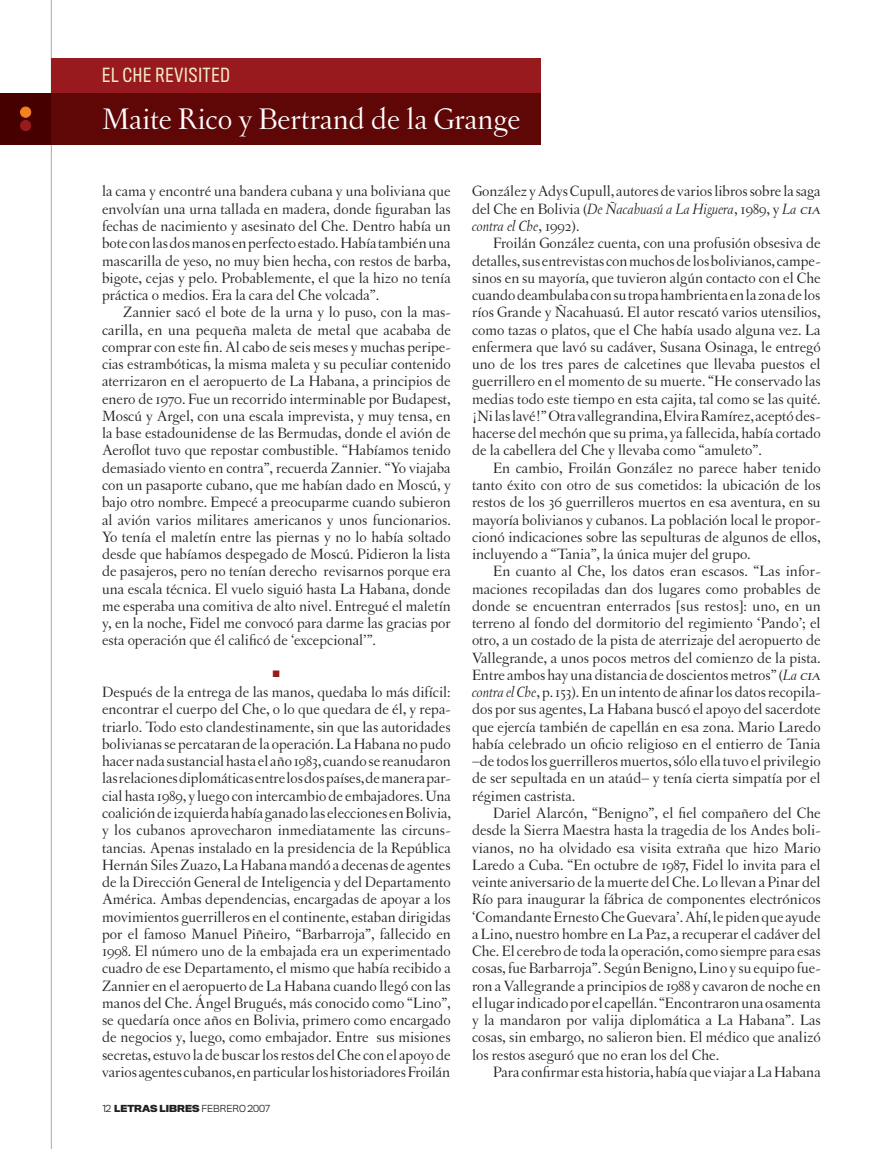
<style>
.page{position:relative;width:893px;height:1149px;background:#fff}
.page>*{position:absolute;margin:0;border:0;box-sizing:border-box;transform-origin:0 0}
.t1{font:31.5px "Letras Oldstyle";color:#fff}
.t2{font:18px "Titling Gothic FB Cond";letter-spacing:.05em;color:#f3e9c9}
.t3{font:15.75px/17.2px "Letras Oldstyle";color:#231f20;text-align:justify}
.t4{font:300 9px "Titling Gothic FB Normal";color:#231f20}
.t5{font:9px "Monotype Sorts";color:#981a1e}
.s1{font-weight:700}
.s2{font-style:italic}
.s3{font-family:"Letras Oldstyle Expert";font-style:italic}
</style>
<div class="page">
<hr style="left:51px;top:0;width:1px;height:1148px;background:#a8a9ad">
<div style="left:51px;top:58px;width:490px;height:35px;background:#981a1e"></div>
<div style="left:0;top:93px;width:51px;height:52px;background:#470000"></div>
<div style="left:51px;top:93px;width:490px;height:52px;background:#5f0607"></div>
<div style="left:21px;top:107px;width:10px;height:10px;background:#f58220;border-radius:50%"></div>
<div style="left:20px;top:107px;width:11px;height:10px;border:1px solid #f58220;border-radius:50%"></div>
<div style="left:21px;top:120px;width:10px;height:11px;background:#981a1e;border-radius:50%"></div>
<div style="left:20px;top:120px;width:11px;height:11px;border:1px solid #981a1e;border-radius:50%"></div>
<p class="t2" style="left:102px;top:65px;width:129px">EL CHE REVISITED</p>
<h1 class="t1" style="left:102px;top:101px;width:420px">Maite Rico y Bertrand de la Grange</h1>
<p class="t3" style="left:102px;top:183px;width:350px">la cama y encontré una bandera cubana y una boliviana que envolvían una urna tallada en madera, donde figuraban las fechas de nacimiento y asesinato del Che. Dentro había un bote con las dos manos en perfecto estado. Había también una mascarilla de yeso, no muy bien hecha, con restos de barba, bigote, cejas y pelo. Probablemente, el que la hizo no tenía práctica o medios. Era la cara del Che volcada”.</p>
<p class="t3" style="left:102px;top:303px;width:350px;text-indent:21px">Zannier sacó el bote de la urna y lo puso, con la mas&shy;carilla, en una pequeña maleta de metal que acababa de comprar con este fin. Al cabo de seis meses y muchas peripe&shy;cias estrambóticas, la misma maleta y su peculiar contenido aterrizaron en el aeropuerto de La Habana, a principios de enero de 1970. Fue un recorrido interminable por Budapest, Moscú y Argel, con una escala imprevista, y muy tensa, en la base estadounidense de las Bermudas, donde el avión de Aeroflot tuvo que repostar combustible. “Habíamos tenido demasiado viento en contra”, recuerda Zannier. “Yo viajaba con un pasaporte cubano, que me habían dado en Moscú, y bajo otro nombre. Empecé a preocuparme cuando subieron al avión varios militares americanos y unos funcionarios.<br>Yo tenía el maletín entre las piernas y no lo había soltado desde que habíamos despegado de Moscú. Pidieron la lista de pasajeros, pero no tenían derecho revisarnos porque era una escala técnica. El vuelo siguió hasta La Habana, donde me esperaba una comitiva de alto nivel. Entregué el maletín y, en la noche, Fidel me convocó para darme las gracias por esta operación que él calificó de ‘excepcional’”.</p>
<p class="t5" style="left:273px;top:669px;width:8px">n</p>
<p class="t3" style="left:102px;top:683px;width:351px">Después de la entrega de las manos, quedaba lo más difícil: encontrar el cuerpo del Che, o lo que quedara de él, y repa&shy;triarlo. Todo esto clandestinamente, sin que las autoridades bolivianas se percataran de la operación. La Habana no pudo hacer nada sustancial hasta el año 1983, cuando se reanudaron las relaciones diplomáticas entre los dos países, de manera par&shy;cial hasta 1989, y luego con intercambio de embajadores. Una coalición de izquierda había ganado las elecciones en Bolivia, y los cubanos aprovecharon inmediatamente las circuns&shy;tancias. Apenas instalado en la presidencia de la República Hernán Siles Zuazo, La Habana mandó a decenas de agentes de la Dirección General de Inteligencia y del Departamento América. Ambas dependencias, encargadas de apoyar a los movimientos guerrilleros en el continente, estaban dirigidas por el famoso Manuel Piñeiro, “Barbarroja”, fallecido en 1998. El número uno de la embajada era un experimentado cuadro de ese Departamento, el mismo que había recibido a Zannier en el aeropuerto de La Habana cuando llegó con las manos del Che. Ángel Brugués, más conocido como “Lino”, se quedaría once años en Bolivia, primero como encargado de negocios y, luego, como embajador. Entre sus misiones secretas, estuvo la de buscar los restos del Che con el apoyo de varios agentes cubanos, en particular los historiadores Froilán</p>
<p class="t4" style="left:102px;top:1102px;width:169px">12 <span class="s1">LETRAS LIBRES</span> FEBRERO 2007</p>
<p class="t3" style="left:472px;top:183px;width:353px;text-align:left">González y Adys Cupull, autores de varios libros sobre la saga del Che en Bolivia (<span class="s2">De Ñacahuasú a La Higuera</span>, 1989, y <span class="s2">La</span> <span class="s3">cia </span><span class="s2">contra el Che</span>, 1992).</p>
<p class="t3" style="left:472px;top:234px;width:350px;text-indent:21px">Froilán González cuenta, con una profusión obsesiva de detalles, sus entrevistas con muchos de los bolivianos, campe&shy;sinos en su mayoría, que tuvieron algún contacto con el Che cuando deambulaba con su tropa hambrienta en la zona de los ríos Grande y Ñacahuasú. El autor rescató varios utensilios, como tazas o platos, que el Che había usado alguna vez. La enfermera que lavó su cadáver, Susana Osinaga, le entregó uno de los tres pares de calcetines que llevaba puestos el guerrillero en el momento de su muerte. “He conservado las medias todo este tiempo en esta cajita, tal como se las quité. ¡Ni las lavé!” Otra vallegrandina, Elvira Ramírez, aceptó des&shy;hacerse del mechón que su prima, ya fallecida, había cortado de la cabellera del Che y llevaba como “amuleto”.</p>
<p class="t3" style="left:472px;top:459px;width:350px;text-indent:21px">En cambio, Froilán González no parece haber tenido tanto éxito con otro de sus cometidos: la ubicación de los restos de los 36 guerrilleros muertos en esa aventura, en su mayoría bolivianos y cubanos. La población local le propor&shy;cionó indicaciones sobre las sepulturas de algunos de ellos, incluyendo a “Tania”, la única mujer del grupo.</p>
<p class="t3" style="left:472px;top:562px;width:353px;text-align:left;text-indent:21px">En cuanto al Che, los datos eran escasos. “Las infor&shy;maciones recopiladas dan dos lugares como probables de donde se encuentran enterrados [sus restos]: uno, en un terreno al fondo del dormitorio del regimiento ‘Pando’; el otro, a un costado de la pista de aterrizaje del aeropuerto de Vallegrande, a unos pocos metros del comienzo de la pista.<br>Entre ambos hay una distancia de doscientos metros” (<span class="s2">La</span> <span class="s3">cia </span><span class="s2">contra el Che</span>, p. 153). En un intento de afinar los datos recopila&shy;dos por sus agentes, La Habana buscó el apoyo del sacerdote que ejercía también de capellán en esa zona. Mario Laredo había celebrado un oficio religioso en el entierro de Tania –de todos los guerrilleros muertos, sólo ella tuvo el privilegio de ser sepultada en un ataúd– y tenía cierta simpatía por el régimen castrista.</p>
<p class="t3" style="left:472px;top:804px;width:350px;text-indent:21px">Dariel Alarcón, “Benigno”, el fiel compañero del Che desde la Sierra Maestra hasta la tragedia de los Andes boli&shy;vianos, no ha olvidado esa visita extraña que hizo Mario Laredo a Cuba. “En octubre de 1987, Fidel lo invita para el veinte aniversario de la muerte del Che. Lo llevan a Pinar del Río para inaugurar la fábrica de componentes electrónicos ‘Comandante Ernesto Che Guevara’. Ahí, le piden que ayude a Lino, nuestro hombre en La Paz, a recuperar el cadáver del Che. El cerebro de toda la operación, como siempre para esas cosas, fue Barbarroja”. Según Benigno, Lino y su equipo fue&shy;ron a Vallegrande a principios de 1988 y cavaron de noche en el lugar indicado por el capellán. “Encontraron una osamenta y la mandaron por valija diplomática a La Habana”. Las cosas, sin embargo, no salieron bien. El médico que analizó los restos aseguró que no eran los del Che.</p>
<p class="t3" style="left:493px;top:1062px;width:329px">Para confirmar esta historia, había que viajar a La Habana</p>
</div>
